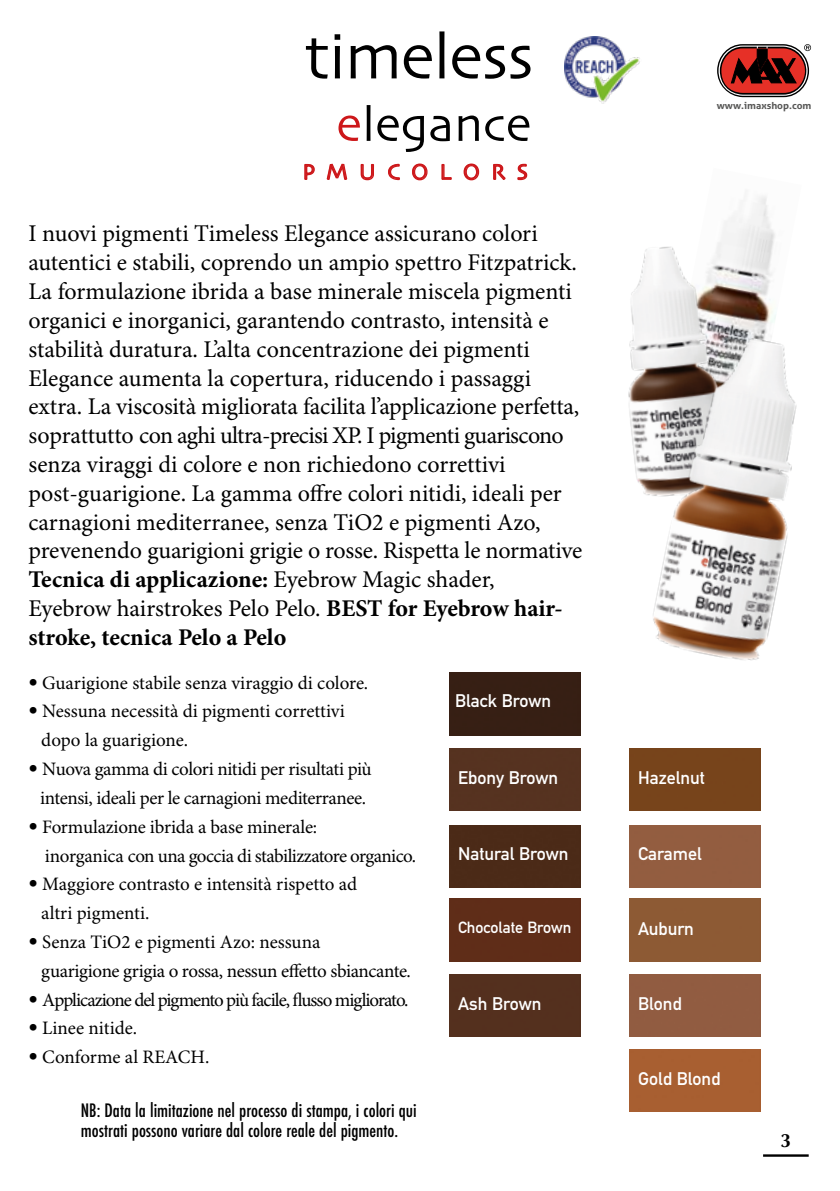
<style>
.page{position:relative;width:840px;height:1191px;background:#fff}
.page>*{position:absolute;margin:0;border:0;box-sizing:border-box;transform-origin:0 0}
.t1{font:65.6px "Skia Regular 1 1";letter-spacing:-.02em;color:#000}
.t2{font:50px "Skia Regular 1 1";color:#000}
.t3{font:24px/28.8px "Minion Pro";letter-spacing:-.005em;color:#000}
.t4{font:22.4px "Skia Regular 1 1";letter-spacing:.5em;color:#cd171a}
.t5{font:700 19.2px "Optima";color:#000}
.t6{font:19px/28.8px "Minion Pro";letter-spacing:-.015em;color:#000}
.t7{font:19px "Minion Pro";letter-spacing:-.05em;color:#000}
.t8{font:500 condensed 18px/20px "Futura";color:#000}
.t9{font:700 18px "DIN Alternate";color:#fff}
.t10{font:700 16px "DIN Alternate";color:#fff}
.t11{font:700 9.6px "Aller";color:#575756;scale:1.05 1}
.s1{color:#cd171a}
.s2{font-weight:700}
.s3{font-family:"Avenir LT Std"}
</style>
<div class="page">
<img style="left:564px;top:36px;width:76px;height:68px">
<svg style="left:716px;top:44px;width:92px;height:53px"></svg>
<div style="left:719px;top:47px;width:87px;height:48px;background:#000;border-radius:23px"></div>
<svg style="left:720px;top:44px;width:90px;height:49px"></svg>
<hr style="left:762px;top:1154px;width:46px;height:2px;background:#000">
<img style="left:724px;top:196px;width:51px;height:108px">
<img style="left:628px;top:224px;width:109px;height:231px">
<svg style="left:304px;top:163px;width:11px;height:17px"></svg>
<svg style="left:326px;top:163px;width:22px;height:17px"></svg>
<svg style="left:360px;top:163px;width:14px;height:18px"></svg>
<svg style="left:388px;top:163px;width:12px;height:18px"></svg>
<svg style="left:412px;top:163px;width:16px;height:18px"></svg>
<svg style="left:441px;top:163px;width:11px;height:17px"></svg>
<svg style="left:463px;top:163px;width:16px;height:18px"></svg>
<svg style="left:493px;top:163px;width:13px;height:17px"></svg>
<svg style="left:517px;top:163px;width:11px;height:18px"></svg>
<div style="left:449px;top:673px;width:130px;height:62px;background:#371f14"></div>
<div style="left:449px;top:748px;width:131px;height:63px;background:#563220"></div>
<div style="left:449px;top:825px;width:131px;height:62px;background:#4b2a17"></div>
<div style="left:449px;top:899px;width:131px;height:62px;background:#5f2d18"></div>
<div style="left:449px;top:974px;width:131px;height:62px;background:#54301e"></div>
<div style="left:629px;top:748px;width:131px;height:63px;background:#77441b"></div>
<div style="left:629px;top:825px;width:131px;height:62px;background:#935d40"></div>
<div style="left:629px;top:899px;width:131px;height:62px;background:#8d5a34"></div>
<div style="left:629px;top:974px;width:131px;height:62px;background:#915c41"></div>
<div style="left:629px;top:1049px;width:131px;height:62px;background:#a85f31"></div>
<img style="left:634px;top:304px;width:163px;height:357px">
<h1 class="t1" style="left:304px;top:18px;width:231px">timeless</h1>
<h2 class="t2" style="left:336px;top:95px;width:196px"><span class="s1">e</span>legance</h2>
<p class="t4" style="left:302px;top:158px;width:227px">PMUCOLORS</p>
<p class="t3" style="left:28px;top:220px;width:555px">I nuovi pigmenti Timeless Elegance assicurano colori autentici e stabili, coprendo un ampio spettro Fitzpatrick.<br>La formulazione ibrida a base minerale miscela pigmenti organici e inorganici, garantendo contrasto, intensità e stabilità duratura. L’alta concentrazione dei pigmenti Elegance aumenta la copertura, riducendo i passaggi extra. La viscosità migliorata facilita l’applicazione perfetta, soprattutto con aghi ultra-precisi XP. I pigmenti guariscono senza viraggi di colore e non richiedono correttivi post-guarigione. La gamma offre colori nitidi, ideali per carnagioni mediterranee, senza TiO2 e pigmenti Azo, prevenendo guarigioni grigie o rosse. Rispetta le normative <span class="s2">Tecnica di applicazione:</span> Eyebrow Magic shader, Eyebrow hairstrokes Pelo Pelo. <span class="s2">BEST for Eyebrow hair&shy;stroke, tecnica Pelo a Pelo</span></p>
<p class="t6" style="left:28px;top:669px;width:341px"><span class="s3">•</span> Guarigione stabile senza viraggio di colore.</p>
<p class="t6" style="left:41px;top:698px;width:305px;text-indent:-13px"><span class="s3">•</span> Nessuna necessità di pigmenti correttivi dopo la guarigione.</p>
<p class="t6" style="left:28px;top:755px;width:344px;text-align:center"><span class="s3">•</span> Nuova gamma di colori nitidi per risultati più intensi, ideali per le carnagioni mediterranee.</p>
<p class="t6" style="left:45px;top:813px;width:372px;text-indent:-16px"><span class="s3">•</span> Formulazione ibrida a base minerale:<br>inorganica con una goccia di stabilizzatore organico.</p>
<p class="t6" style="left:41px;top:870px;width:317px;text-indent:-13px"><span class="s3">•</span> Maggiore contrasto e intensità rispetto ad altri pigmenti.</p>
<p class="t6" style="left:41px;top:928px;width:371px;text-indent:-13px"><span class="s3">•</span> Senza TiO2 e pigmenti Azo: nessuna<br>guarigione grigia o rossa, nessun effetto sbiancante.</p>
<p class="t7" style="left:28px;top:988px;width:381px"><span class="s3">•</span> Applicazione del pigmento più facile, flusso migliorato.</p>
<p class="t6" style="left:28px;top:1014px;width:110px"><span class="s3">•</span> Linee nitide.</p>
<p class="t6" style="left:28px;top:1043px;width:182px"><span class="s3">•</span> Conforme al REACH.</p>
<p class="t8" style="left:81px;top:1100px;width:337px">NB: Data la limitazione nel processo di stampa, i colori qui mostrati possono variare dal colore reale del pigmento.</p>
<p class="t9" style="left:455px;top:687px;width:98px">Black Brown</p>
<p class="t9" style="left:458px;top:764px;width:102px">Ebony Brown</p>
<p class="t9" style="left:458px;top:839px;width:112px">Natural Brown</p>
<p class="t10" style="left:458px;top:915px;width:115px">Chocolate Brown</p>
<p class="t9" style="left:458px;top:989px;width:85px">Ash Brown</p>
<p class="t11" style="left:716px;top:99px;width:91px">www.imaxshop.com</p>
<p class="t9" style="left:638px;top:764px;width:68px">Hazelnut</p>
<p class="t9" style="left:638px;top:839px;width:65px">Caramel</p>
<p class="t9" style="left:638px;top:914px;width:57px">Auburn</p>
<p class="t9" style="left:638px;top:989px;width:45px">Blond</p>
<p class="t9" style="left:638px;top:1065px;width:84px">Gold Blond</p>
<p class="t5" style="left:780px;top:1129px;width:12px">3</p>
</div>
